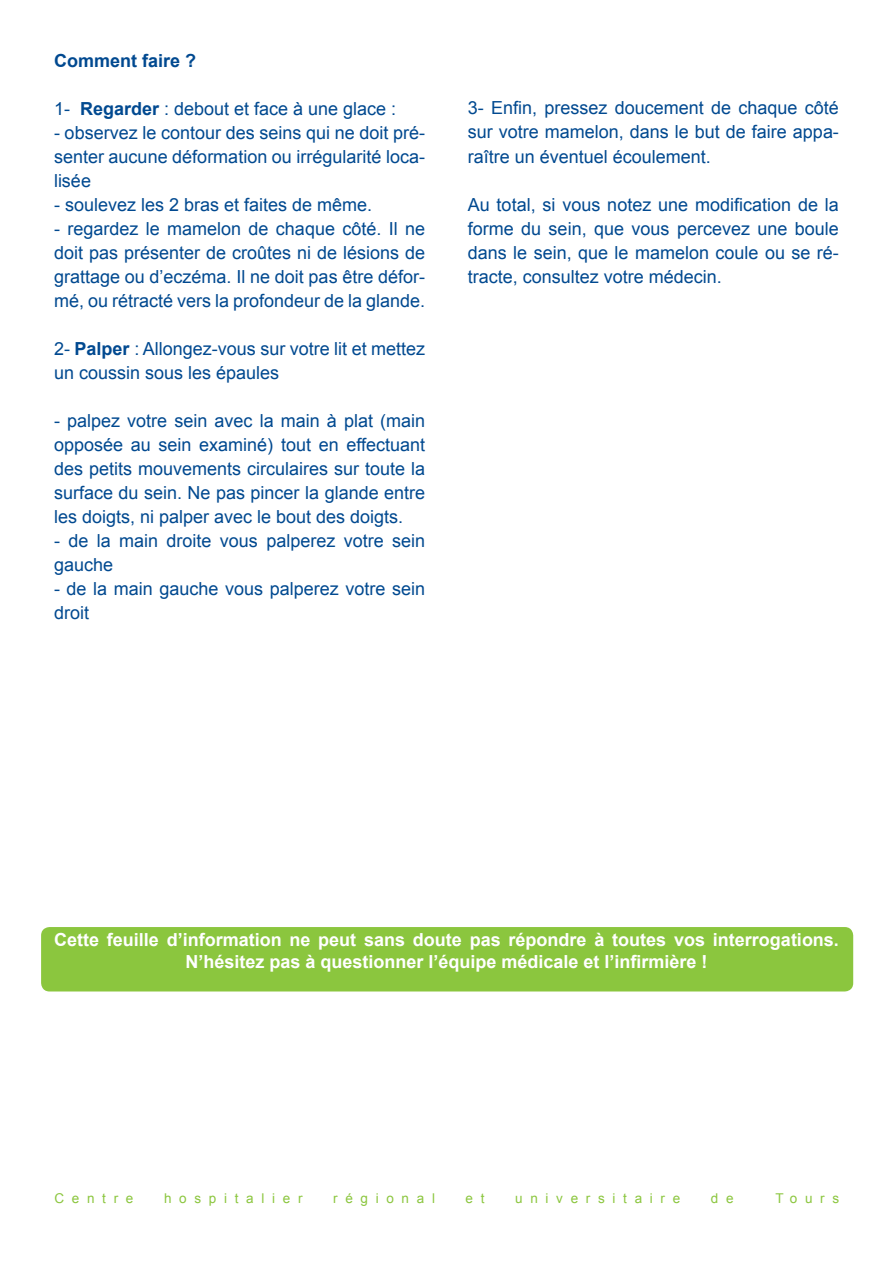
<style>
.page{position:relative;width:893px;height:1263px;background:#fff}
.page>*{position:absolute;margin:0;border:0;box-sizing:border-box;transform-origin:0 0}
.t1{font:18px/24px "Arial";color:#014990;text-align:justify}
.t2{font:700 18px/21.6px "Arial";color:#fff;text-align:center}
.t3{font:700 18px "Arial";color:#014990}
.t4{font:13.5px "Arial";letter-spacing:.57em;color:#8bc63e}
.s1{font-weight:700}
</style>
<div class="page">
<div style="left:41px;top:927px;width:812px;height:64px;background:#8bc63e;border-radius:9px"></div>
<p class="t3" style="left:54px;top:49px;width:144px">Comment faire ?</p>
<p class="t1" style="left:54px;top:97px;width:344px">1- <span class="s1">Regarder</span> : debout et face à une glace :</p>
<p class="t1" style="left:54px;top:121px;width:373px">- observez le contour des seins qui ne doit pré&shy;senter aucune déformation ou irrégularité loca&shy;lisée</p>
<p class="t1" style="left:54px;top:193px;width:320px">- soulevez les 2 bras et faites de même.</p>
<p class="t1" style="left:54px;top:217px;width:373px">- regardez le mamelon de chaque côté. Il ne doit pas présenter de croûtes ni de lésions de grattage ou d’eczéma. Il ne doit pas être défor&shy;mé, ou rétracté vers la profondeur de la glande.</p>
<p class="t1" style="left:54px;top:337px;width:373px">2- <span class="s1">Palper</span> : Allongez-vous sur votre lit et mettez un coussin sous les épaules</p>
<p class="t1" style="left:54px;top:409px;width:373px">- palpez votre sein avec la main à plat (main opposée au sein examiné) tout en effectuant des petits mouvements circulaires sur toute la surface du sein. Ne pas pincer la glande entre les doigts, ni palper avec le bout des doigts.</p>
<p class="t1" style="left:54px;top:529px;width:373px">- de la main droite vous palperez votre sein gauche</p>
<p class="t1" style="left:54px;top:577px;width:373px">- de la main gauche vous palperez votre sein droit</p>
<p class="t1" style="left:468px;top:96px;width:373px">3- Enfin, pressez doucement de chaque côté sur votre mamelon, dans le but de faire appa&shy;raître un éventuel écoulement.</p>
<p class="t1" style="left:468px;top:192px;width:373px">Au total, si vous notez une modification de la forme du sein, que vous percevez une boule dans le sein, que le mamelon coule ou se ré&shy;tracte, consultez votre médecin.</p>
<p class="t2" style="left:54px;top:930px;width:786px">Cette feuille d’information ne peut sans doute pas répondre à toutes vos interrogations.<br>N’hésitez pas à questionner l’équipe médicale et l’infirmière !</p>
<p class="t4" style="left:54px;top:1189px;width:80px">Centre</p>
<p class="t4" style="left:164px;top:1189px;width:140px">hospitalier</p>
<p class="t4" style="left:333px;top:1189px;width:103px">régional</p>
<p class="t4" style="left:466px;top:1189px;width:20px">e t</p>
<p class="t4" style="left:515px;top:1189px;width:167px">universitaire</p>
<p class="t4" style="left:711px;top:1189px;width:24px">d e</p>
<p class="t4" style="left:775px;top:1189px;width:65px">Tours</p>
</div>
